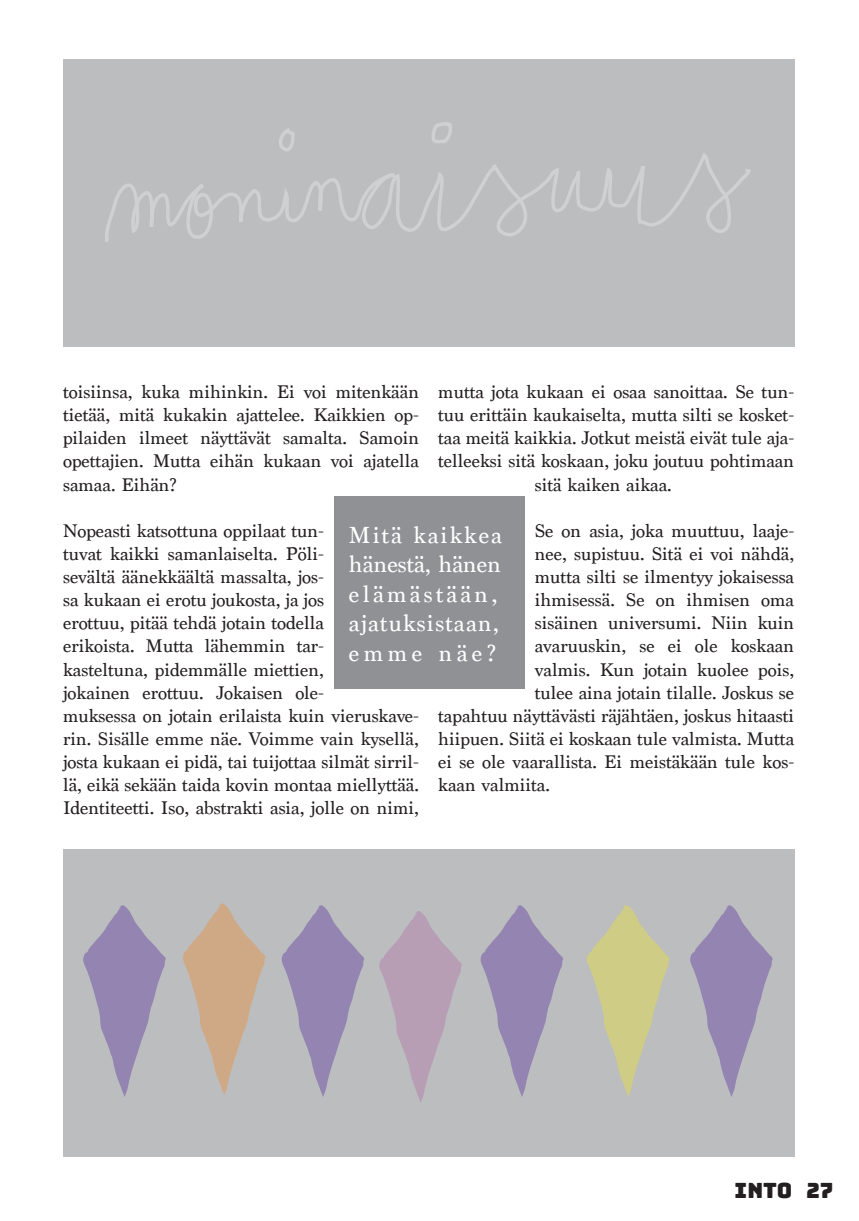
<style>
.page{position:relative;width:859px;height:1221px;background:#fff}
.page>*{position:absolute;margin:0;border:0;box-sizing:border-box;transform-origin:0 0}
.leipäteksti{font:24.5px/29.4px "Marion";letter-spacing:.08em;color:#fff}
.t1{font:21px "Bungee";color:#231f20}
.leipäteksti-2{font:19.25px/23.1px "Marion";color:#231f20;text-align:justify}
</style>
<div class="page">
<div style="left:334px;top:496px;width:190px;height:192px;background:#8f9194"></div>
<div style="left:63px;top:60px;width:730px;height:287px;background:#bbbdbe"></div>
<div style="left:63px;top:849px;width:730px;height:307px;background:#bbbdbe"></div>
<svg style="left:105px;top:153px;width:646px;height:89px"></svg>
<svg style="left:279px;top:128px;width:16px;height:23px"></svg>
<svg style="left:432px;top:122px;width:20px;height:21px"></svg>
<svg style="left:83px;top:905px;width:83px;height:191px"></svg>
<svg style="left:183px;top:903px;width:82px;height:192px"></svg>
<svg style="left:281px;top:905px;width:83px;height:191px"></svg>
<svg style="left:379px;top:911px;width:83px;height:191px"></svg>
<svg style="left:480px;top:905px;width:83px;height:191px"></svg>
<svg style="left:587px;top:905px;width:82px;height:191px"></svg>
<svg style="left:690px;top:905px;width:82px;height:191px"></svg>
<p class="leipäteksti-2" style="left:63px;top:380px;width:357px">toisiinsa, kuka mihinkin. Ei voi mitenkään tietää, mitä kukakin ajattelee. Kaikkien op&shy;pilaiden ilmeet näyttävät samalta. Samoin opettajien. Mutta eihän kukaan voi ajatella samaa. Eihän?</p>
<p class="leipäteksti-2" style="left:63px;top:519px;width:357px;text-align:left">Nopeasti katsottuna oppilaat tun-<br>tuvat kaikki samanlaiselta. Pöli-<br>sevältä äänekkäältä massalta, jos-<br>sa kukaan ei erotu joukosta, ja jos<br>erottuu, pitää tehdä jotain todella<br>erikoista. Mutta lähemmin tar-<br>kasteltuna, pidemmälle miettien,<br>jokainen erottuu. Jokaisen ole-<br>muksessa on jotain erilaista kuin vieruskave&shy;rin. Sisälle emme näe. Voimme vain kysellä, josta kukaan ei pidä, tai tuijottaa silmät sirril&shy;lä, eikä sekään taida kovin montaa miellyttää.</p>
<p class="leipäteksti-2" style="left:63px;top:796px;width:357px">Identiteetti. Iso, abstrakti asia, jolle on nimi,</p>
<p class="leipäteksti-2" style="left:438px;top:380px;width:357px">mutta jota kukaan ei osaa sanoittaa. Se tun-</p>
<p class="leipäteksti-2" style="left:438px;top:404px;width:357px">tuu erittäin kaukaiselta, mutta silti se kosket-</p>
<p class="leipäteksti-2" style="left:438px;top:427px;width:357px">taa meitä kaikkia. Jotkut meistä eivät tule aja-</p>
<p class="leipäteksti-2" style="left:438px;top:450px;width:357px">telleeksi sitä koskaan, joku joutuu pohtimaan</p>
<p class="leipäteksti-2" style="left:534px;top:473px;width:138px">sitä kaiken aikaa.</p>
<p class="leipäteksti-2" style="left:534px;top:519px;width:261px">Se on asia, joka muuttuu, laaje-</p>
<p class="leipäteksti-2" style="left:534px;top:542px;width:261px">nee, supistuu. Sitä ei voi nähdä,</p>
<p class="leipäteksti-2" style="left:534px;top:565px;width:261px">mutta silti se ilmentyy jokaisessa</p>
<p class="leipäteksti-2" style="left:534px;top:588px;width:261px">ihmisessä. Se on ihmisen oma</p>
<p class="leipäteksti-2" style="left:534px;top:611px;width:261px">sisäinen universumi. Niin kuin</p>
<p class="leipäteksti-2" style="left:534px;top:635px;width:261px">avaruuskin, se ei ole koskaan</p>
<p class="leipäteksti-2" style="left:534px;top:658px;width:261px">valmis. Kun jotain kuolee pois,</p>
<p class="leipäteksti-2" style="left:534px;top:681px;width:261px">tulee aina jotain tilalle. Joskus se</p>
<p class="leipäteksti-2" style="left:438px;top:704px;width:357px">tapahtuu näyttävästi räjähtäen, joskus hitaasti</p>
<p class="leipäteksti-2" style="left:438px;top:727px;width:357px">hiipuen. Siitä ei koskaan tule valmista. Mutta</p>
<p class="leipäteksti-2" style="left:438px;top:750px;width:357px">ei se ole vaarallista. Ei meistäkään tule kos-</p>
<p class="leipäteksti-2" style="left:438px;top:773px;width:113px">kaan valmiita.</p>
<p class="leipäteksti" style="left:349px;top:520px;width:155px">Mitä kaikkea hänestä, hänen elämästään, ajatuksistaan, emme näe?</p>
<p class="t1" style="left:734px;top:1178px;width:100px">into 27</p>
</div>
